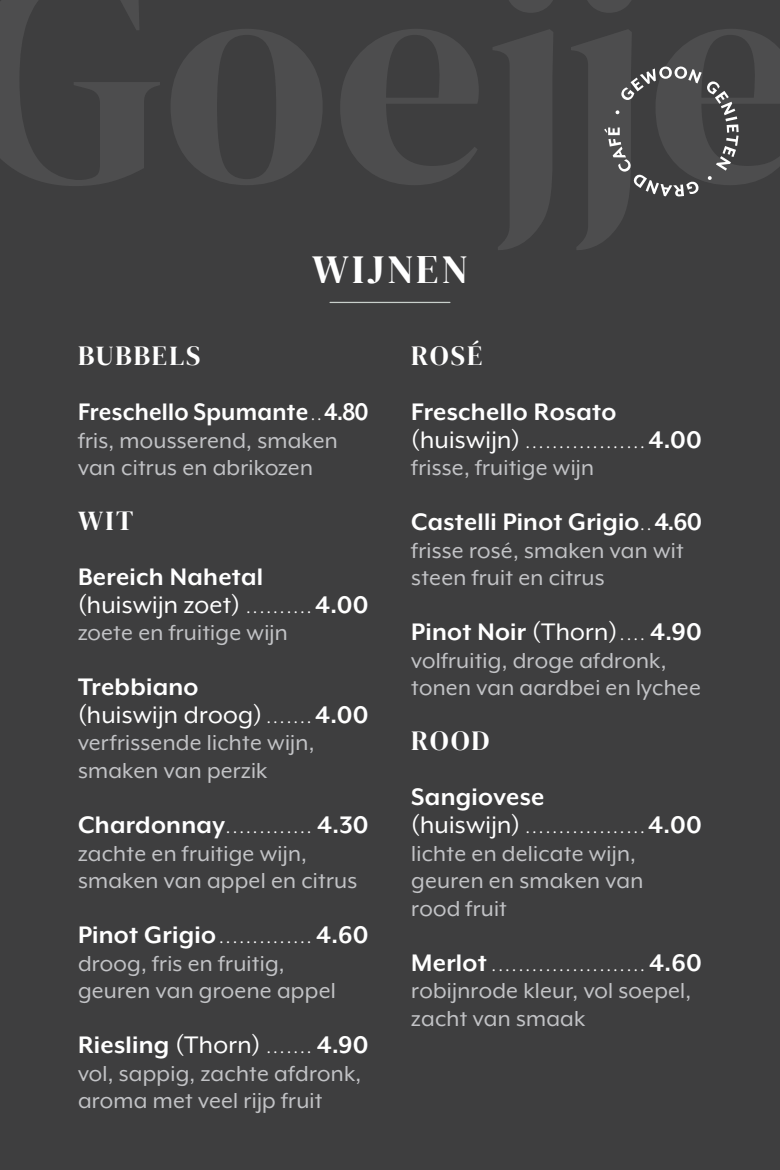
<style>
.page{position:relative;width:780px;height:1170px;background:#fff}
.page>*{position:absolute;margin:0;border:0;box-sizing:border-box;transform-origin:0 0}
.t1{font:40px "DM Serif Display";letter-spacing:.08em;color:#fff}
.t2{font:700 27.5px "Mr Eaves XL Mod OT";letter-spacing:.01em;color:#fff}
.t3{font:27.5px "Mr Eaves XL Mod OT";letter-spacing:.01em;color:#fff}
.t4{font:27.5px "DM Serif Display";letter-spacing:.065em;color:#fff}
.t5{font:700 27.5px "Mr Eaves XL Mod OT";letter-spacing:.01em;color:#fff;scale:.95 1}
.t6{font:700 27.5px "Mr Eaves XL Mod OT";letter-spacing:.01em;color:#fff;scale:.9 1}
.t7{font:25px/27.5px "Mr Eaves XL Mod OT";letter-spacing:.01em;color:#c2c3c6}
.t8{font:11.25px "DM Serif Display";color:#fff}
.t9{font:11.25px "DM Serif Display";color:#fff;scale:.96 1}
.s1{font-weight:400}
</style>
<div class="page">
<div style="left:0;top:0;width:780px;height:1169px;background:#3e3e3f"></div>
<svg style="left:0;top:0;width:160px;height:186px"></svg>
<svg style="left:171px;top:29px;width:151px;height:156px"></svg>
<svg style="left:340px;top:29px;width:139px;height:156px"></svg>
<svg style="left:493px;top:0;width:60px;height:250px"></svg>
<svg style="left:571px;top:0;width:209px;height:250px"></svg>
<hr style="left:330px;top:302px;width:120px;height:1px;background:#c9d0cc">
<h1 class="t1" style="left:312px;top:246px;width:157px">WIJNEN</h1>
<p class="t4" style="left:78px;top:340px;width:124px">BUBBELS</p>
<p class="t5" style="left:78px;top:398px;width:244px">Freschello Spumante</p>
<p class="t6" style="left:324px;top:398px;width:51px">4.80</p>
<p class="t7" style="left:78px;top:426px;width:261px">fris, mousserend, smaken van citrus en abrikozen</p>
<p class="t4" style="left:78px;top:505px;width:57px">WIT</p>
<p class="t2" style="left:78px;top:563px;width:187px">Bereich Nahetal</p>
<p class="t3" style="left:78px;top:591px;width:163px">(huiswijn zoet)</p>
<p class="t9" style="left:311px;top:410px;width:12px">. .</p>
<p class="t2" style="left:315px;top:591px;width:55px">4.00</p>
<p class="t8" style="left:247px;top:602px;width:66px">..........</p>
<p class="t7" style="left:78px;top:619px;width:211px">zoete en fruitige wijn</p>
<p class="t2" style="left:78px;top:673px;width:122px">Trebbiano</p>
<p class="t3" style="left:78px;top:701px;width:185px">(huiswijn droog)</p>
<p class="t2" style="left:315px;top:701px;width:55px">4.00</p>
<p class="t8" style="left:267px;top:712px;width:45px">.......</p>
<p class="t7" style="left:78px;top:729px;width:238px">verfrissende lichte wijn, smaken van perzik</p>
<p class="t2" style="left:78px;top:811px;width:148px">Chardonnay</p>
<p class="t2" style="left:317px;top:811px;width:53px">4.30</p>
<p class="t7" style="left:78px;top:839px;width:281px">zachte en fruitige wijn, smaken van appel en citrus</p>
<p class="t2" style="left:78px;top:921px;width:139px">Pinot Grigio</p>
<p class="t8" style="left:226px;top:822px;width:86px">.............</p>
<p class="t2" style="left:316px;top:921px;width:54px">4.60</p>
<p class="t7" style="left:78px;top:949px;width:259px">droog, fris en fruitig, geuren van groene appel</p>
<p class="t2" style="left:78px;top:1031px;width:184px">Riesling <span class="s1">(Thorn)</span></p>
<p class="t8" style="left:220px;top:932px;width:93px">..............</p>
<p class="t2" style="left:317px;top:1031px;width:53px">4.90</p>
<p class="t7" style="left:78px;top:1059px;width:285px">vol, sappig, zachte afdronk, aroma met veel rijp fruit</p>
<p class="t8" style="left:267px;top:1042px;width:45px">.......</p>
<p class="t4" style="left:411px;top:340px;width:73px">ROSÉ</p>
<p class="t2" style="left:411px;top:398px;width:207px">Freschello Rosato</p>
<p class="t3" style="left:411px;top:426px;width:110px">(huiswijn)</p>
<p class="t2" style="left:648px;top:426px;width:55px">4.00</p>
<p class="t8" style="left:526px;top:437px;width:120px">..................</p>
<p class="t7" style="left:411px;top:454px;width:184px">frisse, fruitige wijn</p>
<p class="t2" style="left:411px;top:508px;width:229px">Castelli Pinot Grigio</p>
<p class="t2" style="left:654px;top:508px;width:49px">4.60</p>
<p class="t7" style="left:411px;top:536px;width:274px">frisse rosé, smaken van wit steen fruit en citrus</p>
<p class="t2" style="left:411px;top:618px;width:207px">Pinot Noir <span class="s1">(Thorn)</span></p>
<p class="t8" style="left:641px;top:520px;width:12px">. .</p>
<p class="t2" style="left:650px;top:618px;width:53px">4.90</p>
<p class="t7" style="left:411px;top:646px;width:291px">volfruitig, droge afdronk, tonen van aardbei en lychee</p>
<p class="t4" style="left:411px;top:725px;width:79px">ROOD</p>
<p class="t2" style="left:411px;top:783px;width:135px">Sangiovese</p>
<p class="t3" style="left:411px;top:811px;width:110px">(huiswijn)</p>
<p class="t8" style="left:620px;top:630px;width:25px">....</p>
<p class="t2" style="left:648px;top:811px;width:55px">4.00</p>
<p class="t8" style="left:526px;top:822px;width:120px">..................</p>
<p class="t7" style="left:411px;top:839px;width:234px">lichte en delicate wijn, geuren en smaken van rood fruit</p>
<p class="t2" style="left:411px;top:948px;width:77px">Merlot</p>
<p class="t8" style="left:492px;top:960px;width:153px">.......................</p>
<p class="t2" style="left:649px;top:948px;width:54px">4.60</p>
<p class="t7" style="left:411px;top:976px;width:281px">robijnrode kleur, vol soepel, zacht van smaak</p>
</div>
